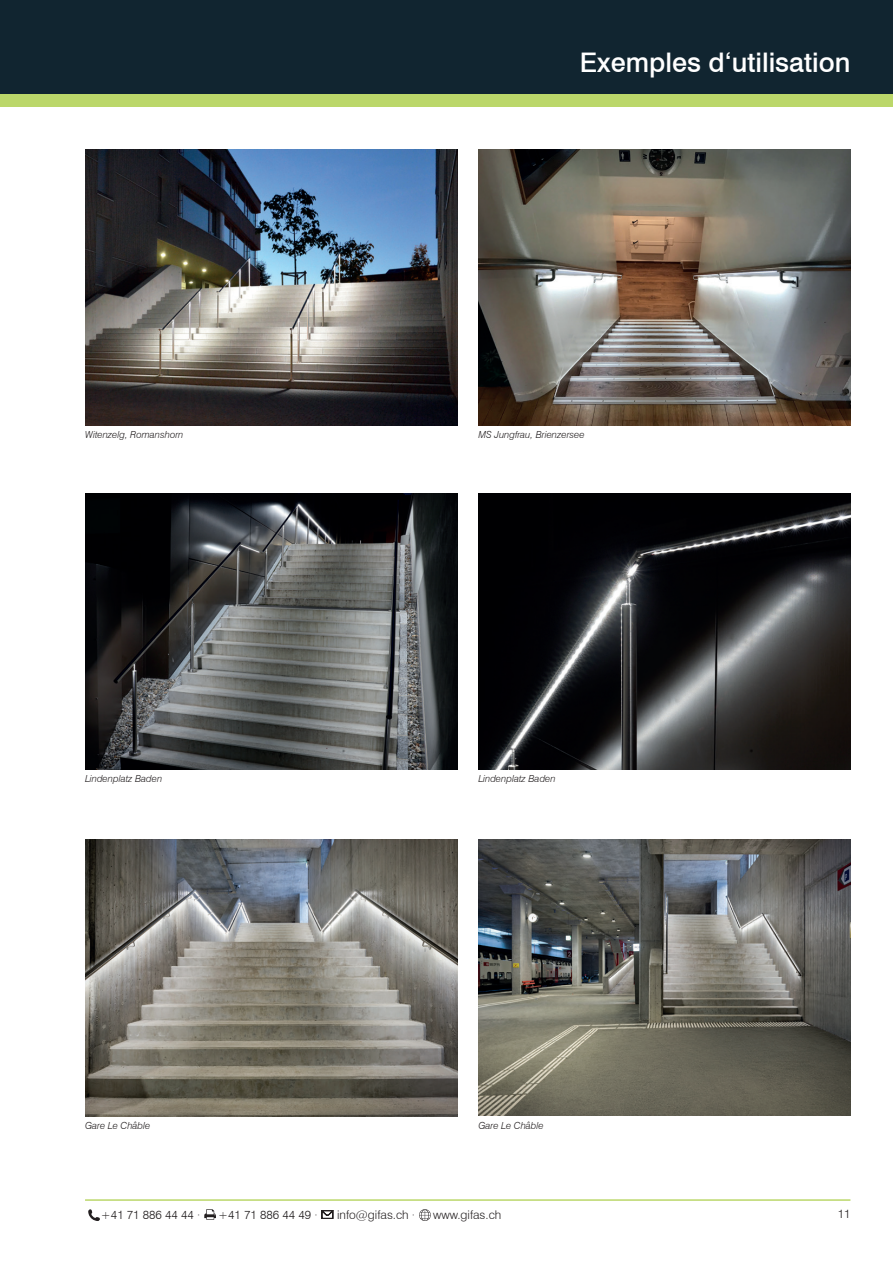
<style>
.page{position:relative;width:893px;height:1263px;background:#fff}
.page>*{position:absolute;margin:0;border:0;box-sizing:border-box;transform-origin:0 0}
.t1{font:500 27px "Swiss 721 BT";color:#fff}
.t2{font:300 12px "Swiss 721 BT";color:#231f20}
.t3{font:italic 300 9.75px "Swiss 721 BT";color:#231f20}
</style>
<div class="page">
<div style="left:0;top:89px;width:893px;height:17px;background:#bbd76a"></div>
<div style="left:0;top:0;width:893px;height:94px;background:#112530"></div>
<hr style="left:85px;top:1199px;width:765px;height:2px;background:#bbd76a">
<svg style="left:88px;top:1209px;width:12px;height:12px"></svg>
<svg style="left:204px;top:1209px;width:12px;height:11px"></svg>
<svg style="left:322px;top:1210px;width:11px;height:9px"></svg>
<svg style="left:419px;top:1209px;width:12px;height:12px"></svg>
<img style="left:85px;top:150px;width:372px;height:276px">
<img style="left:478px;top:150px;width:372px;height:276px">
<img style="left:85px;top:493px;width:372px;height:277px">
<img style="left:478px;top:493px;width:372px;height:277px">
<img style="left:85px;top:840px;width:372px;height:276px">
<img style="left:478px;top:840px;width:372px;height:276px">
<h1 class="t1" style="left:580px;top:46px;width:272px">Exemples d‘utilisation</h1>
<p class="t3" style="left:85px;top:429px;width:100px">Witenzelg, Romanshorn</p>
<p class="t3" style="left:478px;top:429px;width:108px">MS Jungfrau, Brienzersee</p>
<p class="t3" style="left:85px;top:773px;width:79px">Lindenplatz Baden</p>
<p class="t3" style="left:478px;top:773px;width:79px">Lindenplatz Baden</p>
<p class="t3" style="left:85px;top:1119px;width:67px">Gare Le Châble</p>
<p class="t3" style="left:478px;top:1119px;width:67px">Gare Le Châble</p>
<p class="t2" style="left:101px;top:1207px;width:101px">+41 71 886 44 44 ·</p>
<p class="t2" style="left:218px;top:1207px;width:101px">+41 71 886 44 49 ·</p>
<p class="t2" style="left:337px;top:1207px;width:80px">info@gifas.ch ·</p>
<p class="t2" style="left:433px;top:1207px;width:70px">www.gifas.ch</p>
<p class="t2" style="left:838px;top:1207px;width:14px">11</p>
</div>
